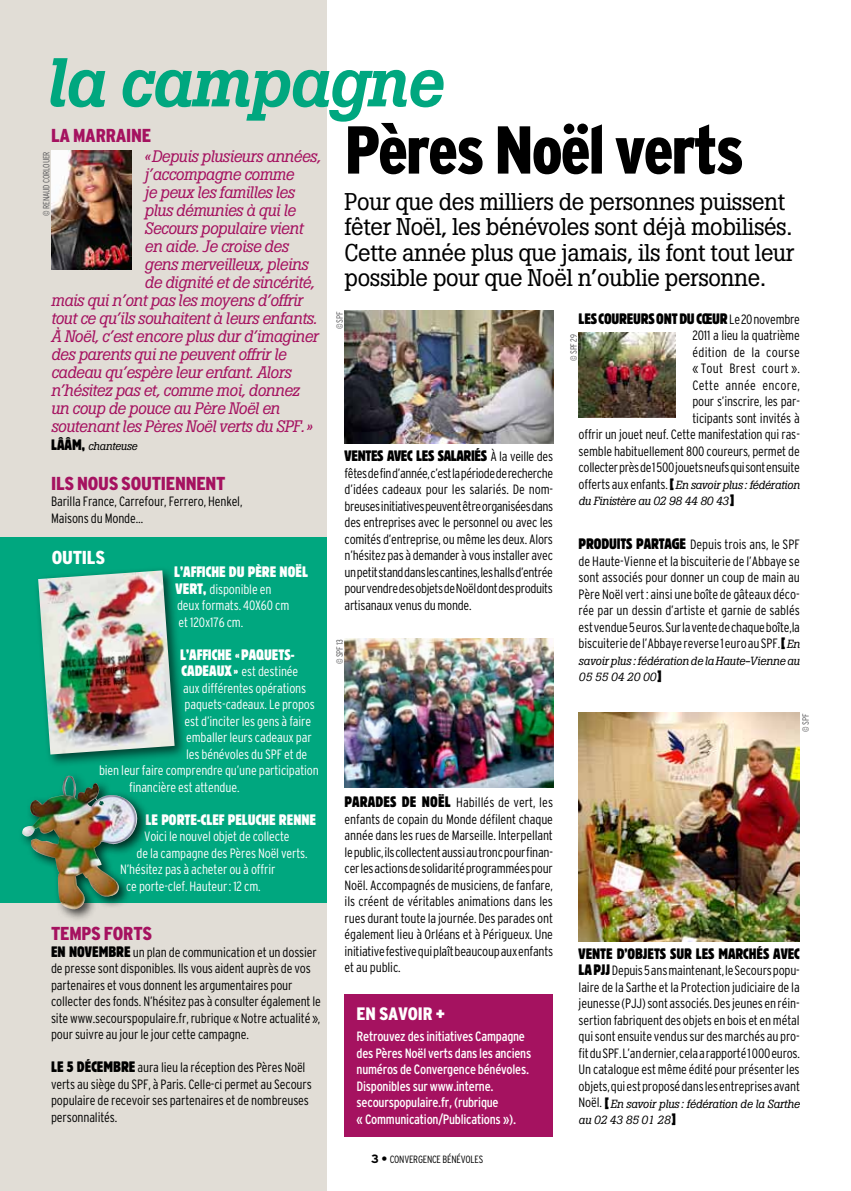
<style>
.page{position:relative;width:851px;height:1191px;background:#fff}
.page>*{position:absolute;margin:0;border:0;box-sizing:border-box;transform-origin:0 0}
.t1{font:italic 500 68.25px "Boton";letter-spacing:-.025em;color:#00a77f}
.t2{font:900 condensed 67.5px "Interstate";letter-spacing:-.03em;color:#000}
.t3{font:24px/25.5px "Boton";letter-spacing:-.015em;color:#000}
.t4{font:900 condensed 18.75px "Interstate";letter-spacing:-.015em;color:#a51260}
.t5{font:900 condensed 18.75px "Interstate";letter-spacing:-.015em;color:#fff}
.t6{font:900 condensed 18px "Interstate";color:#fff}
.t7{font:italic 16.5px "Boton";letter-spacing:-.025em;color:#a51260}
.t8{font:condensed 15px "Block BE";letter-spacing:-.015em;color:#000}
.t9{font:condensed 15px "Block BE";color:#fff}
.t10{font:300 condensed 13.5px/16.5px "Interstate";letter-spacing:-.01em;color:#000;text-align:justify}
.t11{font:300 condensed 13.5px/16.5px "Interstate";letter-spacing:-.01em;color:#fff}
.t12{font:condensed 13.5px/16.5px "Interstate";letter-spacing:-.02em;color:#fff}
.t13{font:italic 11.7px/16.5px "Boton";letter-spacing:-.015em;color:#000}
.t14{font:italic 11.25px "Boton";letter-spacing:-.015em;color:#000}
.t15{font:300 condensed 10.5px "Interstate";letter-spacing:-.02em;color:#000}
.t16{font:300 condensed 9px "Interstate";letter-spacing:-.02em;color:#58585a}
.s1{font-family:"Block BE";font-style:normal;font-stretch:condensed;font-size:15px}
.s2{font-family:"Interstate";font-weight:300;font-size:13.5px}
.s3{font-family:"Interstate";font-weight:300;font-style:normal;font-stretch:condensed;font-size:13.5px}
.s4{font-family:"Block BE";font-weight:400;font-size:15px}
.s5{font-family:"Boton";font-weight:400;font-style:italic;font-stretch:normal;font-size:11.7px}
.s6{font-weight:700;font-stretch:normal;font-size:12px}
</style>
<div class="page">
<div style="left:0;top:0;width:326px;height:1191px;background:#e1ddd6"></div>
<img style="left:578px;top:332px;width:97px;height:85px">
<div style="left:344px;top:994px;width:209px;height:142px;background:#a51260"></div>
<img style="left:344px;top:638px;width:209px;height:149px">
<img style="left:578px;top:712px;width:221px;height:229px">
<div style="left:0;top:537px;width:326px;height:365px;background:#00a77f"></div>
<svg style="left:322px;top:79px;width:5px;height:22px"></svg>
<img style="left:344px;top:310px;width:209px;height:133px">
<div style="left:33px;top:565px;width:154px;height:202px;background:#000;opacity:.6"></div>
<img style="left:38px;top:570px;width:136px;height:184px">
<img style="left:51px;top:150px;width:81px;height:120px">
<div style="left:17px;top:770px;width:132px;height:152px;background:#000;opacity:.75"></div>
<img style="left:22px;top:776px;width:120px;height:134px">
<h1 class="t1" style="left:45px;top:43px;width:400px">la campagne</h1>
<h2 class="t2" style="left:344px;top:112px;width:401px">PÈRES NOËL VERTS</h2>
<h3 class="t3" style="left:344px;top:189px;width:451px">Pour que des milliers de personnes puissent fêter Noël, les bénévoles sont déjà mobilisés.<br>Cette année plus que jamais, ils font tout leur possible pour que Noël n’oublie personne.</h3>
<h3 class="t4" style="left:51px;top:125px;width:46px">LA MARRA</h3>
<h3 class="t4" style="left:126px;top:125px;width:16px">INE</h3>
<p class="t7" style="left:144px;top:146px;width:178px">«Depuis plusieurs années,</p>
<p class="t7" style="left:144px;top:164px;width:151px">j’accompagne comme</p>
<p class="t7" style="left:144px;top:182px;width:151px">je peux les familles les</p>
<p class="t7" style="left:144px;top:200px;width:153px">plus démunies à qui le</p>
<p class="t7" style="left:144px;top:218px;width:160px">Secours populaire vient</p>
<p class="t7" style="left:144px;top:236px;width:145px">en aide. Je croise des</p>
<p class="t7" style="left:144px;top:254px;width:165px">gens merveilleux, pleins</p>
<p class="t7" style="left:144px;top:272px;width:172px">de dignité et de sincérité,</p>
<p class="t7" style="left:51px;top:290px;width:253px">mais qui n’ont pas les moyens d’offrir</p>
<p class="t7" style="left:51px;top:308px;width:268px">tout ce qu’ils souhaitent à leurs enfants.</p>
<p class="t7" style="left:51px;top:326px;width:269px">À Noël, c’est encore plus dur d’imaginer</p>
<p class="t7" style="left:51px;top:344px;width:237px">des parents qui ne peuvent offrir le</p>
<p class="t7" style="left:51px;top:362px;width:242px">cadeau qu’espère leur enfant. Alors</p>
<p class="t7" style="left:51px;top:380px;width:250px">n’hésitez pas et, comme moi, donnez</p>
<p class="t7" style="left:51px;top:398px;width:230px">un coup de pouce au Père Noël en</p>
<p class="t7" style="left:51px;top:416px;width:262px">soutenant les Pères Noël verts du SPF.»</p>
<p class="t14" style="left:51px;top:439px;width:88px"><span class="s1">LÂÂM,</span> chanteuse</p>
<h3 class="t4" style="left:51px;top:473px;width:126px">ILS NOUS SOUTIENNEN</h3>
<h3 class="t4" style="left:216px;top:473px;width:11px">T</h3>
<p class="t10" style="left:51px;top:493px;width:193px">Barilla France, Carrefour, Ferrero, Henkel,<br>Maisons du Monde…</p>
<p class="t16" style="left:41px;top:216px;width:65px;rotate:-90deg">© renaud corlouer</p>
<p class="t16" style="left:334px;top:329px;width:20px;rotate:-90deg">© SPF</p>
<p class="t8" style="left:578px;top:310px;width:223px">LES COUREURS ONT DU CŒUR <span class="s2">Le 20 novembre</span></p>
<p class="t10" style="left:578px;top:327px;width:223px;text-align:right">2011 a lieu la quatrième<br>édition de la course<br>« Tout Brest court ».<br>Cette année encore,<br>pour s’inscrire, les par-<br>ticipants sont invités à<br>offrir un jouet neuf. Cette manifestation qui ras&shy;semble habituellement 800 coureurs, permet de collecter près de 1500jouets neufs qui sont ensuite</p>
<p class="t13" style="left:578px;top:476px;width:223px"><span class="s3">offerts aux enfants.</span> <span class="s1">[</span>En savoir plus: fédération du Finistère au 02 98 44 80 43<span class="s1">]</span></p>
<p class="t16" style="left:568px;top:361px;width:28px;rotate:-90deg">© SPF 29</p>
<p class="t8" style="left:344px;top:447px;width:210px">VENTES AVEC LES SALARIÉS <span class="s2">À la veille des</span></p>
<p class="t10" style="left:344px;top:464px;width:210px">fêtes de fin d’année, c’est la période de recherche d’idées cadeaux pour les salariés. De nom&shy;breuses initiatives peuvent être organisées dans des entreprises avec le personnel ou avec les comités d’entreprise, ou même les deux. Alors n’hésitez pas à demander à vous installer avec un petit stand dans les cantines, les halls d’entrée pour vendre des objets de Noël dont des produits artisanaux venus du monde.</p>
<p class="t10" style="left:578px;top:536px;width:223px"><span class="s4">PRODUITS PARTAGE</span> Depuis trois ans, le SPF de Haute-Vienne et la biscuiterie de l’Abbaye se sont associés pour donner un coup de main au Père Noël vert: ainsi une boîte de gâteaux déco&shy;rée par un dessin d’artiste et garnie de sablés est vendue 5euros. Sur la vente de chaque boîte,la biscuiterie de l’Abbaye reverse 1euro au SPF. <span class="s4">[</span><span class="s5">En</span></p>
<p class="t13" style="left:578px;top:652px;width:223px">savoir plus: fédération de la Haute-Vienne au<br>05 55 04 20 00<span class="s1">]</span></p>
<h3 class="t5" style="left:52px;top:547px;width:55px">OUTILS</h3>
<p class="t9" style="left:174px;top:563px;width:135px">L’AFFICHE DU PÈRE NOËL</p>
<p class="t11" style="left:176px;top:580px;width:115px"><span class="s4">VERT,</span> disponible en deux formats. 40X60 cm et 120x176 cm.</p>
<p class="t9" style="left:180px;top:645px;width:116px">L’AFFICHE « PAQUETS-</p>
<p class="t11" style="left:182px;top:663px;width:118px"><span class="s4">CADEAUX »</span> est destinée</p>
<p class="t11" style="left:183px;top:679px;width:125px">aux différentes opérations</p>
<p class="t11" style="left:185px;top:696px;width:132px">paquets-cadeaux. Le propos</p>
<p class="t11" style="left:185px;top:712px;width:128px">est d’inciter les gens à faire</p>
<p class="t11" style="left:186px;top:729px;width:127px">emballer leurs cadeaux par</p>
<p class="t11" style="left:186px;top:745px;width:123px">les bénévoles du SPF et de</p>
<p class="t11" style="left:99px;top:762px;width:221px">bien leur faire comprendre qu’une participation</p>
<p class="t11" style="left:129px;top:778px;width:112px">financière est attendue.</p>
<p class="t9" style="left:146px;top:810px;width:172px">LE PORTE-CLEF PELUCHE RENNE</p>
<p class="t11" style="left:144px;top:828px;width:147px">Voici le nouvel objet de collecte</p>
<p class="t11" style="left:137px;top:844px;width:172px">de la campagne des Pères Noël verts.</p>
<p class="t11" style="left:120px;top:861px;width:157px">N’hésitez pas à acheter ou à offrir</p>
<p class="t11" style="left:126px;top:877px;width:136px">ce porte-clef. Hauteur: 12 cm.</p>
<p class="t16" style="left:334px;top:664px;width:27px;rotate:-90deg">© SPF 13</p>
<p class="t16" style="left:800px;top:731px;width:20px;rotate:-90deg">© SPF</p>
<p class="t10" style="left:344px;top:794px;width:210px"><span class="s4">PARADES DE NOËL</span> Habillés de vert, les enfants de copain du Monde défilent chaque année dans les rues de Marseille. Interpellant le public, ils collectent aussi au tronc pour finan&shy;cer les actions de solidarité programmées pour Noël. Accompagnés de musiciens, de fanfare, ils créent de véritables animations dans les rues durant toute la journée. Des parades ont également lieu à Orléans et à Périgueux. Une initiative festive qui plaît beaucoup aux enfants et au public.</p>
<h3 class="t4" style="left:51px;top:923px;width:103px">TEMPS FORTS</h3>
<p class="t10" style="left:51px;top:943px;width:271px;text-align:left"><span class="s4">EN NOVEMBRE</span> un plan de communication et un dossier de presse sont disponibles. Ils vous aident auprès de vos partenaires et vous donnent les argumentaires pour collecter des fonds. N’hésitez pas à consulter également le site www.secourspopulaire.fr, rubrique «Notre actualité», pour suivre au jour le jour cette campagne.</p>
<p class="t10" style="left:51px;top:1059px;width:262px;text-align:left"><span class="s4">LE 5 DÉCEMBRE</span> aura lieu la réception des Pères Noël verts au siège du SPF, à Paris. Celle-ci permet au Secours populaire de recevoir ses partenaires et de nombreuses personnalités.</p>
<p class="t8" style="left:578px;top:945px;width:223px">VENTE D’OBJETS SUR LES MARCHÉS AVEC</p>
<p class="t10" style="left:578px;top:962px;width:223px"><span class="s4">LA PJJ</span> Depuis 5ans maintenant, le Secours popu&shy;laire de la Sarthe et la Protection judiciaire de la jeunesse (PJJ) sont associés. Des jeunes en réin&shy;sertion fabriquent des objets en bois et en métal qui sont ensuite vendus sur des marchés au pro&shy;fit du SPF. L’an dernier, cela a rapporté 1000euros.<br>Un catalogue est même édité pour présenter les objets, qui est proposé dans les entreprises avant</p>
<p class="t13" style="left:578px;top:1095px;width:223px"><span class="s3">Noël.</span> <span class="s1">[</span>En savoir plus: fédération de la Sarthe au 02 43 85 01 28<span class="s1">]</span></p>
<h3 class="t6" style="left:356px;top:1004px;width:90px">EN SAVOIR +</h3>
<p class="t12" style="left:356px;top:1028px;width:176px">Retrouvez des initiatives Campagne des Pères Noël verts dans les anciens numéros de Convergence bénévoles.<br>Disponibles sur www.interne. secourspopulaire.fr, (rubrique<br>« Communication/Publications »).</p>
<p class="t15" style="left:371px;top:1153px;width:57px"><span class="s6">3 •</span> Convergence</p>
<p class="t15" style="left:442px;top:1153px;width:33px">bénévoles</p>
</div>
